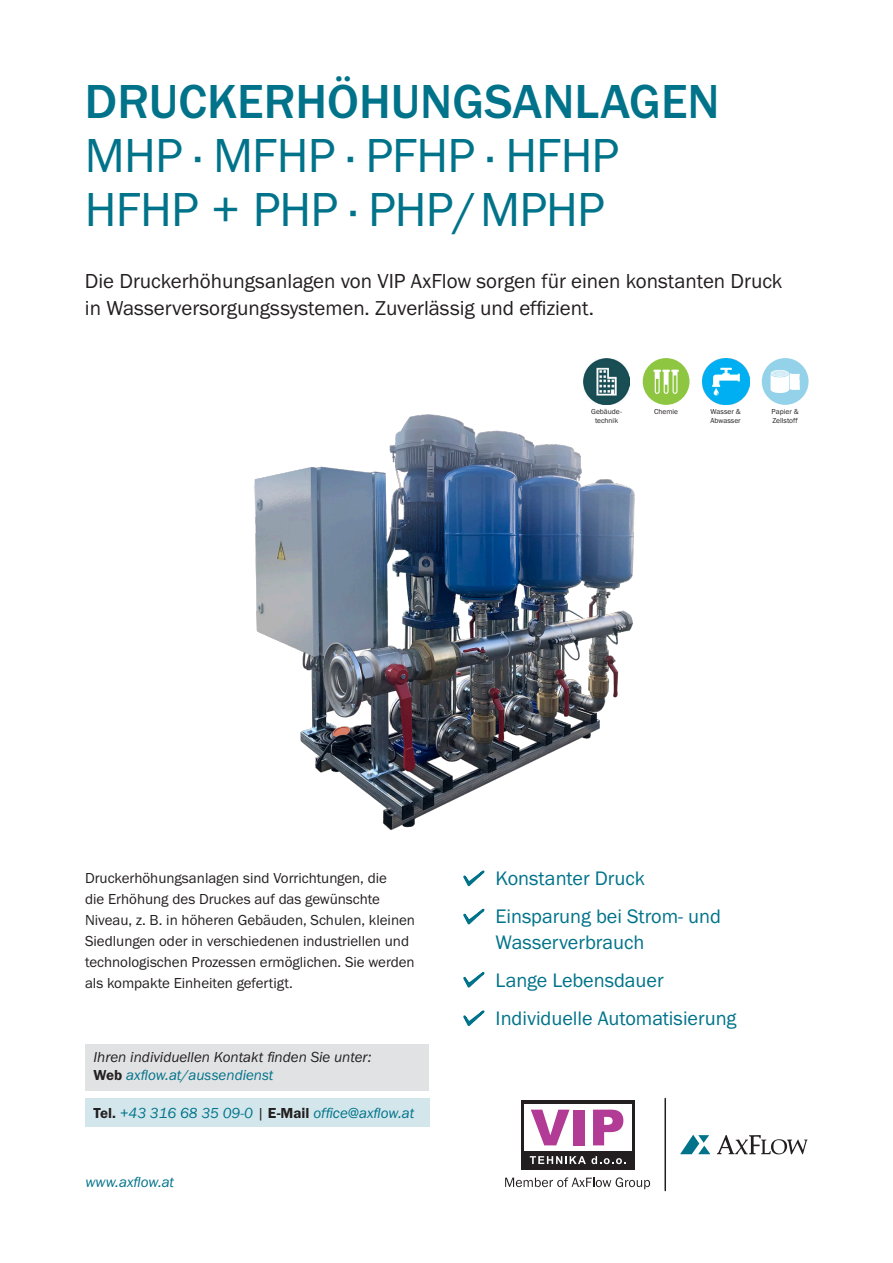
<style>
.page{position:relative;width:893px;height:1263px;background:#fff}
.page>*{position:absolute;margin:0;border:0;box-sizing:border-box;transform-origin:0 0}
.t1{font:49.5px/54px "Franklin Gothic URW Boo";letter-spacing:-.02em;color:#00738a}
.t2{font:500 49.5px "Franklin Gothic URW";color:#00738a}
.t3{font:21px/27px "Franklin Gothic URW Boo";color:#231f20}
.t4{font:20.25px/38.2px "Franklin Gothic URW Boo";color:#00738a}
.t5{font:15px/21px "Franklin Gothic URW Boo";color:#231f20}
.t6{font:15px/18px "Franklin Gothic URW Boo Ita";color:#231f20}
.t7{font:15px "Franklin Gothic URW Boo Ita";color:#00738a}
.t8{font:7.5px/9px "Franklin Gothic URW Boo";color:#231f20}
.s1{font-family:"Franklin Gothic URW Dem"}
.s2{color:#00738a}
.s3{font-family:"Franklin Gothic URW Dem";color:#231f20}
.s4{color:#231f20}
</style>
<div class="page">
<img style="left:583px;top:358px;width:47px;height:47px">
<div style="left:643px;top:358px;width:46px;height:47px;background:#8ec642;border-radius:23px"></div>
<hr style="left:673px;top:370px;width:4px;height:24px;background:#e4f1d2;border-radius:2px">
<svg style="left:653px;top:370px;width:26px;height:23px"></svg>
<img style="left:702px;top:358px;width:47px;height:47px">
<div style="left:762px;top:358px;width:46px;height:47px;background:#94d2ea;border-radius:50%"></div>
<svg style="left:770px;top:371px;width:30px;height:22px"></svg>
<svg style="left:680px;top:1135px;width:30px;height:19px"></svg>
<svg style="left:717px;top:1135px;width:90px;height:19px"></svg>
<svg style="left:505px;top:1177px;width:145px;height:12px"></svg>
<hr style="left:664px;top:1098px;width:2px;height:92px;background:#231f20">
<div style="left:521px;top:1101px;width:114px;height:69px;background:#231f20"></div>
<div style="left:524px;top:1104px;width:107px;height:46px;background:#fff"></div>
<svg style="left:530px;top:1156px;width:96px;height:8px"></svg>
<svg style="left:531px;top:1110px;width:38px;height:35px"></svg>
<div style="left:574px;top:1110px;width:11px;height:35px;background:#b23b95"></div>
<svg style="left:593px;top:1110px;width:30px;height:35px"></svg>
<div style="left:85px;top:1099px;width:344px;height:28px;background:#d2e6ec"></div>
<div style="left:85px;top:1044px;width:344px;height:46px;background:#e1e2e4"></div>
<svg style="left:463px;top:870px;width:22px;height:55px"></svg>
<svg style="left:463px;top:972px;width:22px;height:55px"></svg>
<img style="left:254px;top:414px;width:381px;height:416px">
<h1 class="t2" style="left:85px;top:70px;width:636px">DRUCKERHÖHUNGSANLAGEN</h1>
<h1 class="t1" style="left:85px;top:127px;width:536px">MHP · MFHP · PFHP · HFHP<br>HFHP + PHP · PHP/MPHP</h1>
<h2 class="t3" style="left:85px;top:267px;width:699px">Die Druckerhöhungsanlagen von VIP AxFlow sorgen für einen konstanten Druck in Wasserversorgungssystemen. Zuverlässig und effizient.</h2>
<p class="t8" style="left:591px;top:407px;width:32px;text-align:center">Gebäude&shy;technik</p>
<p class="t8" style="left:654px;top:407px;width:26px">Chemie</p>
<p class="t8" style="left:710px;top:407px;width:32px">Wasser &amp;<br>Abwasser</p>
<p class="t8" style="left:772px;top:407px;width:29px">Papier &amp;<br>Zellstoff</p>
<p class="t5" style="left:85px;top:867px;width:332px">Druckerhöhungsanlagen sind Vorrichtungen, die<br>die Erhöhung des Druckes auf das gewünschte Niveau, z. B. in höheren Gebäuden, Schulen, kleinen Siedlungen oder in verschiedenen industriellen und technologischen Prozessen ermöglichen. Sie werden als kompakte Einheiten gefertigt.</p>
<p class="t6" style="left:94px;top:1048px;width:279px">Ihren individuellen Kontakt finden Sie unter:<br><span class="s1">Web</span> <span class="s2">axflow.at/aussendienst</span></p>
<p class="t7" style="left:94px;top:1103px;width:322px"><span class="s3">Tel.</span> +43 316 68 35 09-0 <span class="s4">|</span> <span class="s3">E-Mail</span> office@axflow.at</p>
<p class="t7" style="left:85px;top:1173px;width:90px">www.axflow.at</p>
<h3 class="t4" style="left:496px;top:859px;width:227px">Konstanter Druck<br>Einsparung bei Strom- und</h3>
<h3 class="t4" style="left:496px;top:922px;width:242px">Wasserverbrauch<br>Lange Lebensdauer<br>Individuelle Automatisierung</h3>
</div>
